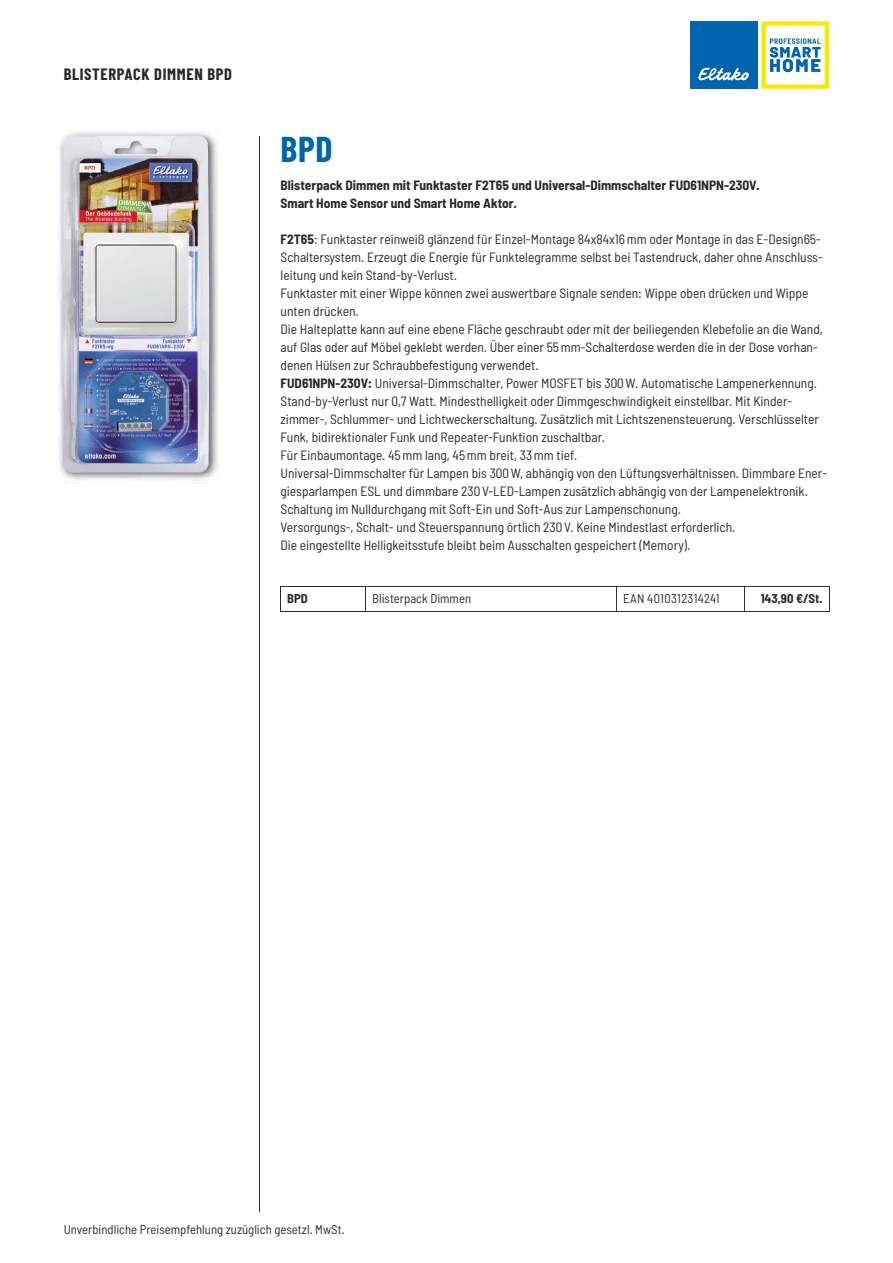
<style>
.page{position:relative;width:893px;height:1263px;background:#fff}
.page>*{position:absolute;margin:0;border:0;box-sizing:border-box;transform-origin:0 0}
.t1{font:700 36px "Barlow Condensed";color:#0364ae}
.t2{font:700 16.5px "Barlow Condensed";letter-spacing:.04em;color:#28282c}
.t3{font:semi-condensed 13.5px/18px "Barlow";color:#28282c}
.t4{font:700 semi-condensed 13.5px/18px "Barlow";color:#28282c}
.t5{font:semi-condensed 12.75px "Barlow";color:#28282c}
.t6{font:semi-condensed 12.75px "Barlow";letter-spacing:.025em;color:#28282c}
.t7{font:700 semi-condensed 12.75px "Barlow";color:#28282c}
.s1{font-weight:700}
</style>
<div class="page">
<hr style="left:259px;top:136px;width:1px;height:1076px;background:#28282c">
<svg style="left:761px;top:21px;width:68px;height:68px"></svg>
<div style="left:690px;top:21px;width:67px;height:68px;background:#0364ae"></div>
<svg style="left:698px;top:68px;width:51px;height:13px"></svg>
<hr style="left:280px;top:586px;width:86px;height:1px;background:#28282c">
<svg style="left:280px;top:587px;width:1px;height:25px"></svg>
<hr style="left:280px;top:612px;width:86px;height:1px;background:#28282c">
<hr style="left:744px;top:586px;width:85px;height:1px;background:#323031">
<svg style="left:829px;top:587px;width:1px;height:25px"></svg>
<hr style="left:366px;top:612px;width:463px;height:1px;background:#323031">
<hr style="left:366px;top:586px;width:251px;height:1px;background:#323031">
<hr style="left:617px;top:586px;width:127px;height:1px;background:#323031">
<svg style="left:616px;top:587px;width:1px;height:25px"></svg>
<svg style="left:744px;top:587px;width:1px;height:25px"></svg>
<img style="left:59px;top:131px;width:160px;height:350px">
<img style="left:70px;top:136px;width:139px;height:337px">
<p class="t2" style="left:64px;top:65px;width:170px">BLISTERPACK DIMMEN BPD</p>
<h1 class="t1" style="left:280px;top:128px;width:54px">BPD</h1>
<p class="t4" style="left:280px;top:177px;width:481px">Blisterpack Dimmen mit Funktaster F2T65 und Universal-Dimmschalter FUD61NPN-230V.<br>Smart Home Sensor und Smart Home Aktor.</p>
<p class="t3" style="left:280px;top:232px;width:548px"><span class="s1">F2T65</span>: Funktaster reinweiß glänzend für Einzel-Montage 84x84x16 mm oder Montage in das E-Design65- Schalter system. Erzeugt die Energie für Funktelegramme selbst bei Tastendruck, daher ohne Anschluss&shy;leitung und kein Stand-by-Verlust.<br>Funktaster mit einer Wippe können zwei auswertbare Signale senden: Wippe oben drücken und Wippe unten drücken.<br>Die Halteplatte kann auf eine ebene Fläche geschraubt oder mit der beiliegenden Klebefolie an die Wand, auf Glas oder auf Möbel geklebt werden. Über einer 55 mm-Schalterdose werden die in der Dose vorhan&shy;denen Hülsen zur Schraubbefestigung verwendet.<br><span class="s1">FUD61NPN-230V:</span> Universal-Dimmschalter, Power MOSFET bis 300 W. Automatische Lampen erkennung.<br>Stand-by-Verlust nur 0,7 Watt. Mindesthelligkeit oder Dimmgeschwin digkeit einstellbar. Mit Kinder&shy;zimmer-, Schlummer- und Lichtweckerschaltung. Zusätzlich mit Lichtszenensteuerung. Verschlüsselter Funk, bidirektionaler Funk und Repeater-Funktion zuschaltbar.<br>Für Einbaumontage. 45 mm lang, 45 mm breit, 33 mm tief.<br>Universal-Dimmschalter für Lampen bis 300 W, abhängig von den Lüftungsverhält nissen. Dimmbare Ener&shy;giesparlampen ESL und dimmbare 230 V-LED-Lampen zusätzlich abhängig von der Lampenelektronik.<br>Schaltung im Nulldurchgang mit Soft-Ein und Soft-Aus zur Lampenschonung.<br>Versorgungs-, Schalt- und Steuerspannung örtlich 230 V. Keine Mindestlast erforderlich.<br>Die eingestellte Helligkeits stufe bleibt beim Ausschalten gespeichert (Memory).</p>
<p class="t7" style="left:287px;top:591px;width:22px">BPD</p>
<p class="t5" style="left:372px;top:594px;width:100px">Blisterpack Dimmen</p>
<p class="t6" style="left:623px;top:594px;width:98px">EAN 4010312314241</p>
<p class="t7" style="left:761px;top:591px;width:64px">143,90 €/St.</p>
<p class="t5" style="left:64px;top:1225px;width:283px">Unverbindliche Preisempfehlung zuzüglich gesetzl. MwSt.</p>
</div>
